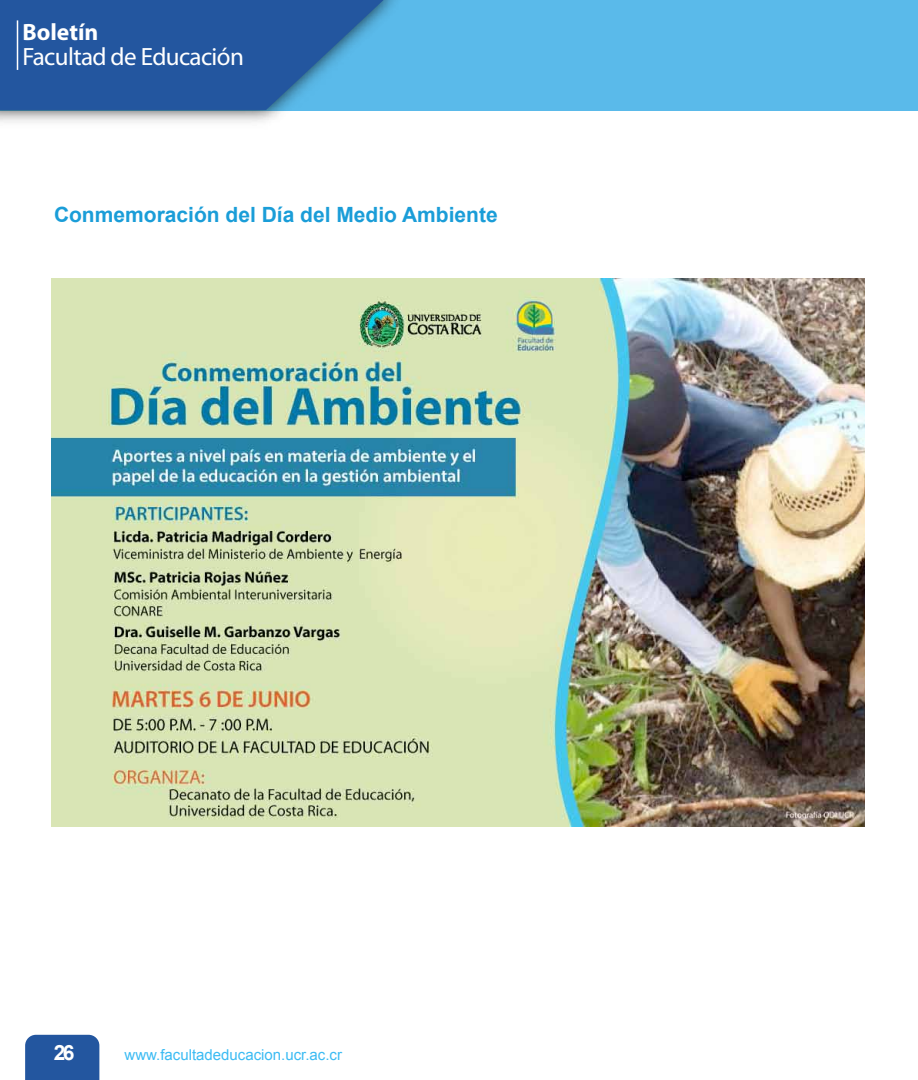
<style>
.page{position:relative;width:918px;height:1080px;background:#fff}
.page>*{position:absolute;margin:0;border:0;box-sizing:border-box;transform-origin:0 0}
.t1{font:25.05px "Myriad Pro";letter-spacing:-.025em;color:#fff}
.t2{font:700 23.7px "Myriad";color:#fff}
.t3{font:700 21px "Arial";color:#1a9dd8}
.t4{font:700 21px "Arial";color:#fff}
.t5{font:15px "Arial";color:#3bbbf3}
</style>
<div class="page">
<div style="left:0;top:0;width:918px;height:111px;background:#5abaea"></div>
<svg style="left:0;top:0;width:384px;height:110px;background:#2a63a8"></svg>
<div style="left:25px;top:1035px;width:74px;height:45px;background:#23569f"></div>
<hr style="left:17px;top:20px;width:1px;height:50px;background:#fff">
<img style="left:52px;top:279px;width:812px;height:548px">
<p class="t2" style="left:22px;top:20px;width:78px">Boletín</p>
<p class="t1" style="left:22px;top:43px;width:223px">Facultad de Educación</p>
<p class="t3" style="left:54px;top:202px;width:445px">Conmemoración del Día del Medio Ambiente</p>
<p class="t4" style="left:54px;top:1041px;width:22px">26</p>
<p class="t5" style="left:125px;top:1046px;width:219px">www.facultadeducacion.ucr.ac.cr</p>
</div>
